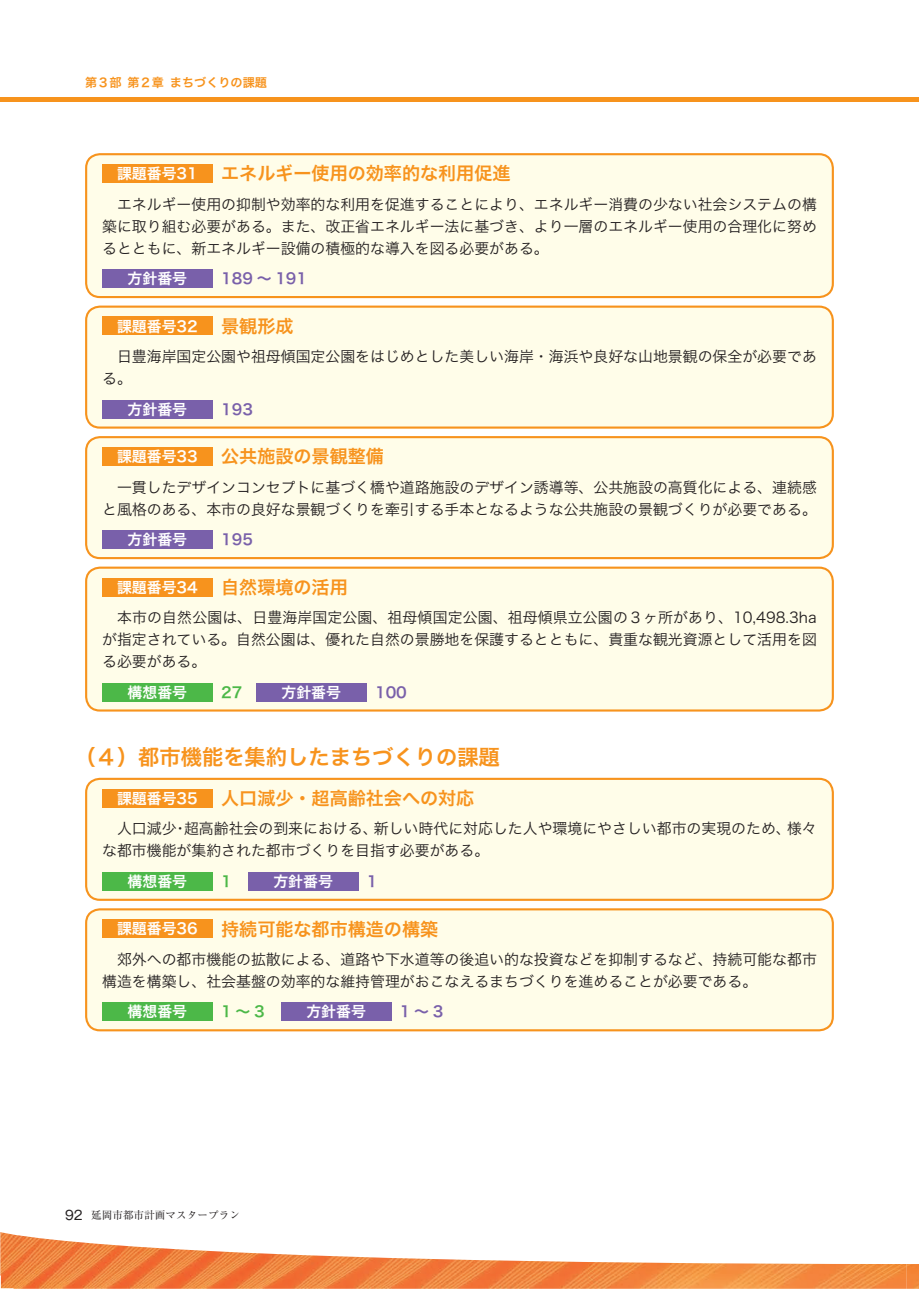
<style>
.page{position:relative;width:919px;height:1289px;background:#fff}
.page>*{position:absolute;margin:0;border:0;box-sizing:border-box;transform-origin:0 0}
.t1{font:21.3px "Hira Kaku Pro W6";color:#f7931d}
.t2{font:18px "Hira Kaku Pro W6";color:#f7931d}
.t3{font:14.85px/21.9px "Hira Kaku Pro W3";color:#231f20}
.t4{font:14.85px "Hira Kaku Pro W6";color:#fff}
.t5{font:14.85px "Hira Kaku Pro W6";color:#7960aa}
.t6{font:14.85px "Hira Kaku Pro W6";color:#4cb848}
.t7{font:12.15px "Hira Kaku Pro W6";color:#f7931d}
.t8{font:10.65px "Ryumin Pro";color:#231f20}
.s1{font-family:"Gothic MB101 Pro";font-size:12.75px}
</style>
<div class="page">
<img style="left:0;top:1232px;width:906px;height:56px">
<svg style="left:0;top:1275px;width:13px;height:14px"></svg>
<img style="left:906px;top:1264px;width:12px;height:24px">
<hr style="left:0;top:98px;width:906px;height:4px;background:#f7931d">
<hr style="left:906px;top:98px;width:12px;height:4px;background:#f7931d">
<div style="left:86px;top:154px;width:746px;height:143px;background:#fffde9;border-radius:14px"></div>
<div style="left:85px;top:153px;width:748px;height:145px;border:2px solid #f7931d;border-radius:14px"></div>
<div style="left:102px;top:164px;width:111px;height:19px;background:#f7931d"></div>
<div style="left:102px;top:269px;width:111px;height:19px;background:#7960aa"></div>
<div style="left:86px;top:437px;width:746px;height:121px;background:#fffde9;border-radius:14px"></div>
<div style="left:85px;top:436px;width:748px;height:123px;border:2px solid #f7931d;border-radius:14px"></div>
<div style="left:102px;top:447px;width:111px;height:19px;background:#f7931d"></div>
<div style="left:102px;top:530px;width:111px;height:19px;background:#7960aa"></div>
<div style="left:86px;top:306px;width:746px;height:121px;background:#fffde9;border-radius:14px"></div>
<div style="left:85px;top:305px;width:748px;height:123px;border:2px solid #f7931d;border-radius:14px"></div>
<div style="left:102px;top:316px;width:111px;height:19px;background:#f7931d"></div>
<div style="left:102px;top:400px;width:111px;height:18px;background:#7960aa"></div>
<div style="left:86px;top:567px;width:746px;height:143px;background:#fffde9;border-radius:14px"></div>
<div style="left:85px;top:566px;width:748px;height:145px;border:2px solid #f7931d;border-radius:14px"></div>
<div style="left:102px;top:577px;width:111px;height:19px;background:#f7931d"></div>
<div style="left:102px;top:682px;width:111px;height:19px;background:#4cb848"></div>
<div style="left:86px;top:778px;width:746px;height:121px;background:#fffde9;border-radius:14px"></div>
<div style="left:85px;top:777px;width:748px;height:123px;border:2px solid #f7931d;border-radius:14px"></div>
<div style="left:102px;top:788px;width:111px;height:19px;background:#f7931d"></div>
<div style="left:102px;top:872px;width:111px;height:18px;background:#4cb848"></div>
<div style="left:248px;top:872px;width:110px;height:18px;background:#7960aa"></div>
<div style="left:86px;top:909px;width:746px;height:121px;background:#fffde9;border-radius:14px"></div>
<div style="left:85px;top:908px;width:748px;height:123px;border:2px solid #f7931d;border-radius:14px"></div>
<div style="left:102px;top:919px;width:111px;height:19px;background:#f7931d"></div>
<div style="left:102px;top:1002px;width:111px;height:19px;background:#4cb848"></div>
<div style="left:281px;top:1002px;width:110px;height:19px;background:#7960aa"></div>
<div style="left:256px;top:682px;width:110px;height:19px;background:#7960aa"></div>
<p class="t7" style="left:85px;top:72px;width:183px">第３部 第２章 まちづくりの課題</p>
<p class="t4" style="left:117px;top:160px;width:82px">課題番号31</p>
<p class="t2" style="left:221px;top:157px;width:291px">エネルギー使用の効率的な利用促進</p>
<p class="t3" style="left:102px;top:192px;width:716px;text-align:justify">　エネルギー使用の抑制や効率的な利用を促進することにより、エネルギー消費の少ない社会システムの構築に取り組む必要がある。また、改正省エネルギー法に基づき、より一層のエネルギー使用の合理化に努めるとともに、新エネルギー設備の積極的な導入を図る必要がある。</p>
<p class="t4" style="left:128px;top:265px;width:61px">方針番号</p>
<p class="t5" style="left:221px;top:265px;width:87px">189 ～ 191</p>
<p class="t4" style="left:117px;top:312px;width:82px">課題番号32</p>
<p class="t2" style="left:221px;top:310px;width:74px">景観形成</p>
<p class="t3" style="left:102px;top:344px;width:716px">　日豊海岸国定公園や祖母傾国定公園をはじめとした美しい海岸・海浜や良好な山地景観の保全が必要である。</p>
<p class="t4" style="left:128px;top:396px;width:61px">方針番号</p>
<p class="t5" style="left:221px;top:396px;width:33px">193</p>
<p class="t4" style="left:117px;top:443px;width:82px">課題番号33</p>
<p class="t2" style="left:221px;top:440px;width:164px">公共施設の景観整備</p>
<p class="t3" style="left:102px;top:475px;width:716px">　一貫したデザインコンセプトに基づく橋や道路施設のデザイン誘導等、公共施設の高質化による、連続感と風格のある、本市の良好な景観づくりを牽引する手本となるような公共施設の景観づくりが必要である。</p>
<p class="t4" style="left:128px;top:526px;width:61px">方針番号</p>
<p class="t5" style="left:221px;top:526px;width:33px">195</p>
<p class="t4" style="left:117px;top:573px;width:82px">課題番号34</p>
<p class="t2" style="left:221px;top:571px;width:128px">自然環境の活用</p>
<p class="t3" style="left:102px;top:605px;width:716px;text-align:justify">　本市の自然公園は、日豊海岸国定公園、祖母傾国定公園、祖母傾県立公園の３ヶ所があり、10,498.3haが指定されている。自然公園は、優れた自然の景勝地を保護するとともに、貴重な観光資源として活用を図る必要がある。</p>
<p class="t4" style="left:128px;top:678px;width:61px">構想番号</p>
<p class="t6" style="left:221px;top:678px;width:23px">27</p>
<p class="t4" style="left:281px;top:678px;width:61px">方針番号</p>
<p class="t5" style="left:375px;top:678px;width:33px">100</p>
<p class="t4" style="left:281px;top:681px;width:61px">方針番号</p>
<p class="t5" style="left:375px;top:681px;width:33px">100</p>
<p class="t1" style="left:74px;top:737px;width:427px">（４）都市機能を集約したまちづくりの課題</p>
<p class="t4" style="left:117px;top:784px;width:82px">課題番号35</p>
<p class="t2" style="left:221px;top:782px;width:254px">人口減少・超高齢社会への対応</p>
<p class="t3" style="left:102px;top:816px;width:716px">　人口減少・超高齢社会の到来における、新しい時代に対応した人や環境にやさしい都市の実現のため、様々な都市機能が集約された都市づくりを目指す必要がある。</p>
<p class="t4" style="left:273px;top:867px;width:61px">方針番号</p>
<p class="t5" style="left:367px;top:867px;width:12px">1</p>
<p class="t4" style="left:117px;top:915px;width:82px">課題番号36</p>
<p class="t2" style="left:221px;top:912px;width:218px">持続可能な都市構造の構築</p>
<p class="t4" style="left:128px;top:867px;width:61px">構想番号</p>
<p class="t6" style="left:221px;top:867px;width:12px">1</p>
<p class="t3" style="left:102px;top:947px;width:716px">　郊外への都市機能の拡散による、道路や下水道等の後追い的な投資などを抑制するなど、持続可能な都市構造を構築し、社会基盤の効率的な維持管理がおこなえるまちづくりを進めることが必要である。</p>
<p class="t4" style="left:306px;top:998px;width:61px">方針番号</p>
<p class="t5" style="left:400px;top:998px;width:45px">1～3</p>
<p class="t4" style="left:128px;top:998px;width:61px">構想番号</p>
<p class="t6" style="left:221px;top:998px;width:45px">1～3</p>
<p class="t8" style="left:65px;top:1206px;width:176px"><span class="s1">92</span> 延岡市都市計画マスタープラン</p>
</div>
